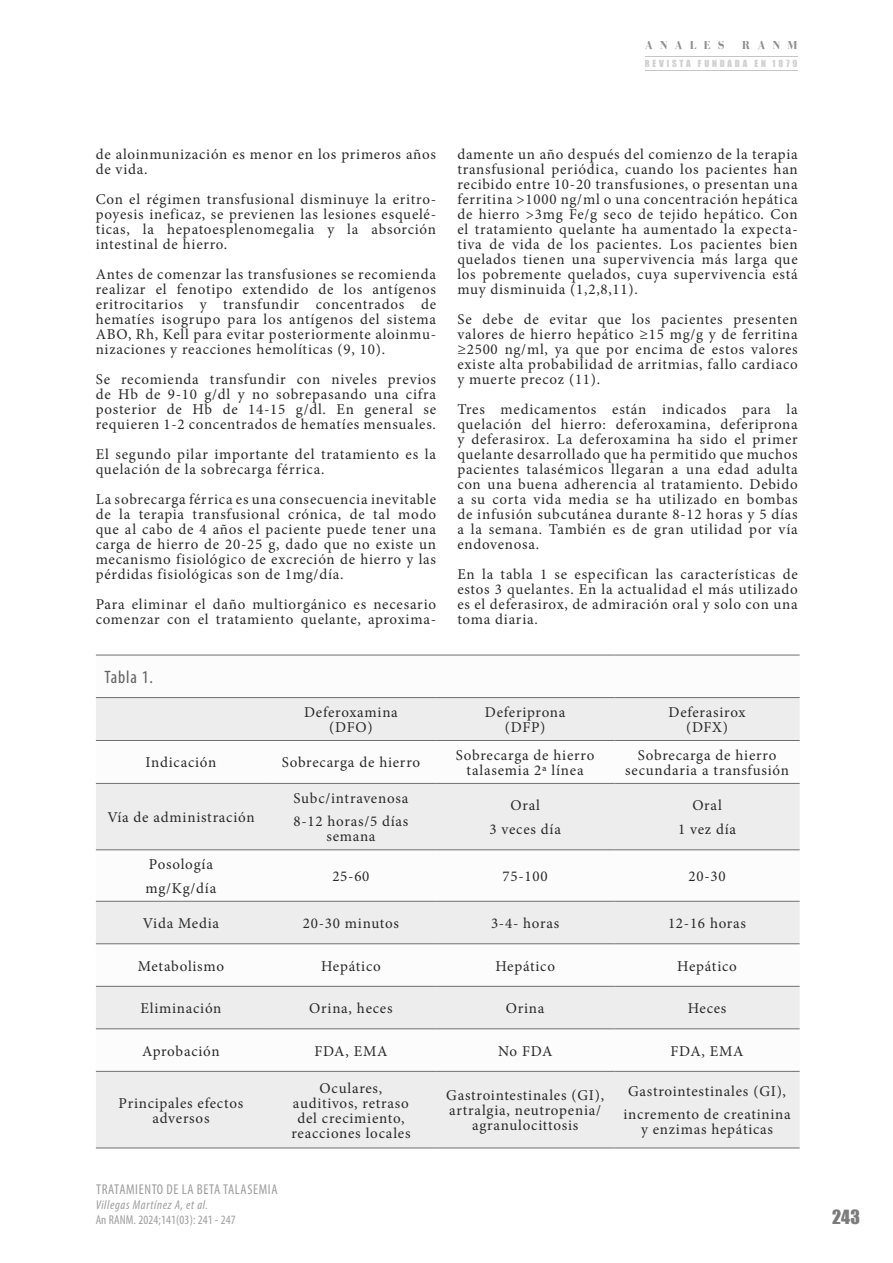
<style>
.page{position:relative;width:893px;height:1263px;background:#fff}
.page>*{position:absolute;margin:0;border:0;box-sizing:border-box;transform-origin:0 0}
.t1{font:condensed 18px "Myriad Pro";letter-spacing:.05em;color:#616160}
.t2{font:18px "Impact";color:#7c7b7b}
.t3{font:15px/15px "Minion Pro";letter-spacing:.05em;color:#282827;text-align:center}
.t4{font:condensed 14.25px "Myriad Pro";letter-spacing:.045em;color:#9d9d9c}
.t5{font:condensed 12.75px "Myriad Pro";letter-spacing:.01em;color:#9d9d9c}
.t6{font:italic condensed 12.75px "Myriad Pro";letter-spacing:.05em;color:#9d9d9c}
.t7{font:700 12px "Bodoni FLF";letter-spacing:.6em;color:#8e8e8e}
.t8{font:9px "Impact";letter-spacing:.315em;color:#d0d0d0}
</style>
<div class="page">
<hr style="left:645px;top:56px;width:152px;height:1px;background:#c6c6c6">
<hr style="left:645px;top:70px;width:152px;height:1px;background:#c6c6c6">
<svg style="left:96px;top:698px;width:704px;height:450px;fill:#ededed"></svg>
<hr style="left:96px;top:740px;width:170px;height:1px;background:#706f6f">
<hr style="left:266px;top:740px;width:170px;height:1px;background:#706f6f">
<hr style="left:436px;top:740px;width:178px;height:1px;background:#706f6f">
<hr style="left:614px;top:740px;width:186px;height:1px;background:#706f6f">
<hr style="left:96px;top:783px;width:170px;height:1px;background:#706f6f">
<hr style="left:266px;top:783px;width:170px;height:1px;background:#706f6f">
<hr style="left:436px;top:783px;width:178px;height:1px;background:#706f6f">
<hr style="left:614px;top:783px;width:186px;height:1px;background:#706f6f">
<hr style="left:96px;top:849px;width:170px;height:1px;background:#706f6f">
<hr style="left:266px;top:849px;width:170px;height:1px;background:#706f6f">
<hr style="left:436px;top:849px;width:178px;height:1px;background:#706f6f">
<hr style="left:614px;top:849px;width:186px;height:1px;background:#706f6f">
<hr style="left:96px;top:901px;width:170px;height:1px;background:#706f6f">
<hr style="left:266px;top:901px;width:170px;height:1px;background:#706f6f">
<hr style="left:436px;top:901px;width:178px;height:1px;background:#706f6f">
<hr style="left:614px;top:901px;width:186px;height:1px;background:#706f6f">
<hr style="left:96px;top:943px;width:170px;height:1px;background:#706f6f">
<hr style="left:266px;top:943px;width:170px;height:1px;background:#706f6f">
<hr style="left:436px;top:943px;width:178px;height:1px;background:#706f6f">
<hr style="left:614px;top:943px;width:186px;height:1px;background:#706f6f">
<hr style="left:96px;top:986px;width:170px;height:1px;background:#706f6f">
<hr style="left:266px;top:986px;width:170px;height:1px;background:#706f6f">
<hr style="left:436px;top:986px;width:178px;height:1px;background:#706f6f">
<hr style="left:614px;top:986px;width:186px;height:1px;background:#706f6f">
<hr style="left:96px;top:1028px;width:170px;height:1px;background:#706f6f">
<hr style="left:266px;top:1028px;width:170px;height:1px;background:#706f6f">
<hr style="left:436px;top:1028px;width:178px;height:1px;background:#706f6f">
<hr style="left:614px;top:1028px;width:186px;height:1px;background:#706f6f">
<hr style="left:96px;top:1071px;width:170px;height:1px;background:#706f6f">
<hr style="left:266px;top:1071px;width:170px;height:1px;background:#706f6f">
<hr style="left:436px;top:1071px;width:178px;height:1px;background:#706f6f">
<hr style="left:614px;top:1071px;width:186px;height:1px;background:#706f6f">
<hr style="left:96px;top:1148px;width:170px;height:1px;background:#706f6f">
<hr style="left:266px;top:1148px;width:170px;height:1px;background:#706f6f">
<hr style="left:436px;top:1148px;width:178px;height:1px;background:#706f6f">
<hr style="left:614px;top:1148px;width:186px;height:1px;background:#706f6f">
<hr style="left:96px;top:655px;width:170px;height:1px;background:#706f6f">
<hr style="left:266px;top:655px;width:170px;height:1px;background:#706f6f">
<hr style="left:436px;top:655px;width:178px;height:1px;background:#706f6f">
<hr style="left:614px;top:655px;width:186px;height:1px;background:#706f6f">
<hr style="left:96px;top:697px;width:170px;height:1px;background:#706f6f">
<hr style="left:266px;top:697px;width:170px;height:1px;background:#706f6f">
<hr style="left:436px;top:697px;width:178px;height:1px;background:#706f6f">
<hr style="left:614px;top:697px;width:186px;height:1px;background:#706f6f">
<p class="t7" style="left:645px;top:39px;width:81px">ANALES</p>
<p class="t7" style="left:742px;top:39px;width:57px">RANM</p>
<p class="t8" style="left:645px;top:56px;width:154px">REVISTA FUNDADA EN 1879</p>
<p class="t3" style="left:96px;top:147px;width:342px;text-align:left">de aloinmunización es menor en los primeros años de vida.</p>
<p class="t3" style="left:96px;top:192px;width:342px;text-align:justify">Con el régimen transfusional disminuye la eritro&shy;poyesis ineficaz, se previenen las lesiones esquelé&shy;ticas, la hepatoesplenomegalia y la absorción intestinal de hierro.</p>
<p class="t3" style="left:96px;top:267px;width:342px;text-align:justify">Antes de comenzar las transfusiones se recomienda realizar el fenotipo extendido de los antígenos eritrocitarios y transfundir concentrados de hematíes isogrupo para los antígenos del sistema ABO, Rh, Kell para evitar posteriormente aloinmu&shy;nizaciones y reacciones hemolíticas (9, 10).</p>
<p class="t3" style="left:96px;top:372px;width:342px;text-align:justify">Se recomienda transfundir con niveles previos de Hb de 9-10 g/dl y no sobrepasando una cifra posterior de Hb de 14-15 g/dl. En general se requieren 1-2 concentrados de hematíes mensuales.</p>
<p class="t3" style="left:96px;top:447px;width:342px;text-align:left">El segundo pilar importante del tratamiento es la quelación de la sobrecarga férrica.</p>
<p class="t3" style="left:96px;top:492px;width:342px;text-align:justify">La sobrecarga férrica es una consecuencia inevitable de la terapia transfusional crónica, de tal modo que al cabo de 4 años el paciente puede tener una carga de hierro de 20-25 g, dado que no existe un mecanismo fisiológico de excreción de hierro y las pérdidas fisiológicas son de 1mg/día.</p>
<p class="t3" style="left:96px;top:597px;width:342px;text-align:left">Para eliminar el daño multiorgánico es necesario comenzar con el tratamiento quelante, aproxima-</p>
<p class="t1" style="left:104px;top:666px;width:50px">Tabla 1.</p>
<p class="t3" style="left:457px;top:147px;width:342px;text-align:justify">damente un año después del comienzo de la terapia transfusional periódica, cuando los pacientes han recibido entre 10-20 transfusiones, o presentan una ferritina &gt;1000 ng/ml o una concentración hepática de hierro &gt;3mg Fe/g seco de tejido hepático. Con el tratamiento quelante ha aumentado la expecta&shy;tiva de vida de los pacientes. Los pacientes bien quelados tienen una supervivencia más larga que los pobremente quelados, cuya supervivencia está muy disminuida (1,2,8,11).</p>
<p class="t3" style="left:457px;top:312px;width:342px;text-align:justify">Se debe de evitar que los pacientes presenten valores de hierro hepático ≥15 mg/g y de ferritina ≥2500 ng/ml, ya que por encima de estos valores existe alta probabilidad de arritmias, fallo cardiaco y muerte precoz (11).</p>
<p class="t3" style="left:457px;top:402px;width:342px;text-align:justify">Tres medicamentos están indicados para la quelación del hierro: deferoxamina, deferiprona y deferasirox. La deferoxamina ha sido el primer quelante desarrollado que ha permitido que muchos pacientes talasémicos llegaran a una edad adulta con una buena adherencia al tratamiento. Debido a su corta vida media se ha utilizado en bombas de infusión subcutánea durante 8-12 horas y 5 días a la semana. También es de gran utilidad por vía endovenosa.</p>
<p class="t3" style="left:457px;top:567px;width:342px;text-align:justify">En la tabla 1 se especifican las características de estos 3 quelantes. En la actualidad el más utilizado es el deferasirox, de admiración oral y solo con una toma diaria.</p>
<p class="t3" style="left:304px;top:705px;width:95px">Deferoxamina (DFO)</p>
<p class="t3" style="left:485px;top:705px;width:82px">Deferiprona (DFP)</p>
<p class="t3" style="left:668px;top:705px;width:79px">Deferasirox (DFX)</p>
<p class="t3" style="left:146px;top:755px;width:72px">Indicación</p>
<p class="t3" style="left:282px;top:755px;width:140px">Sobrecarga de hierro</p>
<p class="t3" style="left:456px;top:748px;width:140px">Sobrecarga de hierro talasemia 2ª línea</p>
<p class="t3" style="left:625px;top:748px;width:165px">Sobrecarga de hierro secundaria a transfusión</p>
<p class="t3" style="left:107px;top:810px;width:149px">Vía de administración</p>
<p class="t3" style="left:293px;top:786px;width:116px;line-height:23.5px;text-align:left">Subc/intravenosa<br>8-12 horas/5 días</p>
<p class="t3" style="left:326px;top:829px;width:51px">semana</p>
<p class="t3" style="left:489px;top:794px;width:73px;line-height:23.5px">Oral<br>3 veces día</p>
<p class="t3" style="left:678px;top:794px;width:60px;line-height:23.5px">Oral<br>1 vez día</p>
<p class="t3" style="left:146px;top:853px;width:72px;line-height:23.5px;text-align:left">Posología mg/Kg/día</p>
<p class="t3" style="left:332px;top:869px;width:39px">25-60</p>
<p class="t3" style="left:503px;top:869px;width:47px">75-100</p>
<p class="t3" style="left:688px;top:869px;width:39px">20-30</p>
<p class="t3" style="left:143px;top:916px;width:78px">Vida Media</p>
<p class="t3" style="left:303px;top:916px;width:98px">20-30 minutos</p>
<p class="t3" style="left:491px;top:916px;width:70px">3-4- horas</p>
<p class="t3" style="left:668px;top:916px;width:80px">12-16 horas</p>
<p class="t3" style="left:138px;top:958px;width:88px">Metabolismo</p>
<p class="t3" style="left:321px;top:958px;width:61px">Hepático</p>
<p class="t3" style="left:495px;top:958px;width:61px">Hepático</p>
<p class="t3" style="left:677px;top:958px;width:61px">Hepático</p>
<p class="t3" style="left:140px;top:1001px;width:83px">Eliminación</p>
<p class="t3" style="left:309px;top:1001px;width:85px">Orina, heces</p>
<p class="t3" style="left:506px;top:1001px;width:40px">Orina</p>
<p class="t3" style="left:688px;top:1001px;width:40px">Heces</p>
<p class="t3" style="left:142px;top:1043px;width:79px">Aprobación</p>
<p class="t3" style="left:314px;top:1043px;width:75px">FDA, EMA</p>
<p class="t3" style="left:498px;top:1043px;width:56px">No FDA</p>
<p class="t3" style="left:670px;top:1043px;width:75px">FDA, EMA</p>
<p class="t3" style="left:119px;top:1095px;width:126px">Principales efectos adversos</p>
<p class="t3" style="left:291px;top:1080px;width:121px">Oculares, auditivos, retraso del crecimiento, reacciones locales</p>
<p class="t3" style="left:446px;top:1088px;width:159px">Gastrointestinales (GI), artralgia, neutropenia/ agranulocittosis</p>
<p class="t3" style="left:623px;top:1079px;width:169px;line-height:23.5px">Gastrointestinales (GI), incremento de creatinina</p>
<p class="t3" style="left:641px;top:1122px;width:134px">y enzimas hepáticas</p>
<p class="t4" style="left:96px;top:1181px;width:183px">TRATAMIENTO DE LA BETA TALASEMIA</p>
<p class="t6" style="left:96px;top:1197px;width:114px">Villegas Martínez A, et al.</p>
<p class="t5" style="left:96px;top:1212px;width:142px">An RANM. 2024;141(03): 241 - 247</p>
<p class="t2" style="left:832px;top:1203px;width:29px">243</p>
</div>
